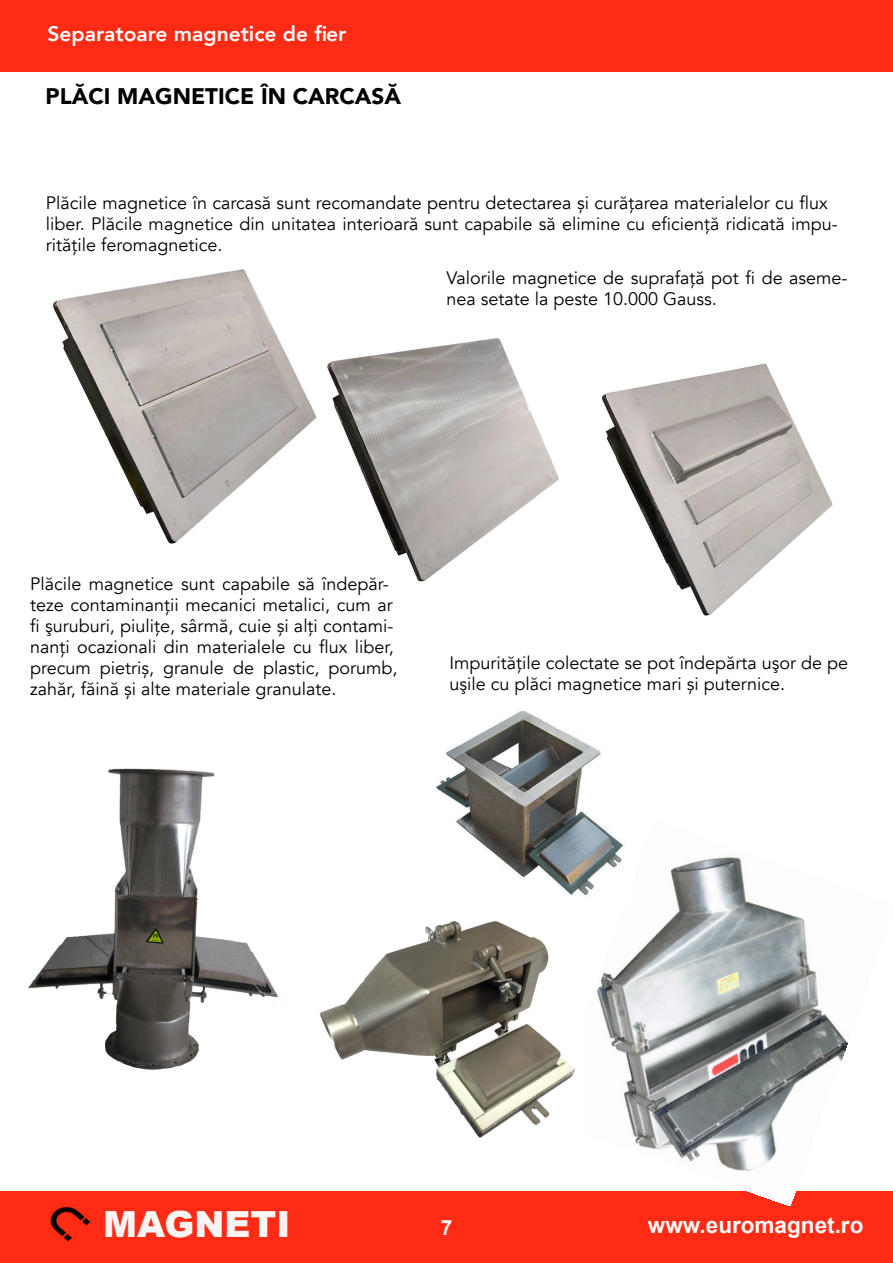
<style>
.page{position:relative;width:893px;height:1263px;background:#fff}
.page>*{position:absolute;margin:0;border:0;box-sizing:border-box;transform-origin:0 0}
.t1{font:900 36px "Arial";color:#fbf4f4}
.t2{font:900 22.5px "Avenir";color:#000}
.t3{font:700 22.5px "Arial";color:#fefafa}
.t4{font:800 21px "Avenir";color:#fff}
.t5{font:700 21px "Arial";color:#fbf8f8}
.t6{font:18px/21px "Avenir";color:#000}
</style>
<div class="page">
<div style="left:0;top:0;width:893px;height:72px;background:#ff2b14"></div>
<div style="left:0;top:1191px;width:893px;height:72px;background:#ff2b14"></div>
<img style="left:51px;top:1206px;width:40px;height:35px">
<img style="left:597px;top:857px;width:251px;height:349px">
<img style="left:53px;top:270px;width:264px;height:274px">
<img style="left:327px;top:338px;width:232px;height:243px">
<img style="left:435px;top:711px;width:198px;height:191px">
<img style="left:602px;top:363px;width:231px;height:253px">
<img style="left:28px;top:768px;width:250px;height:302px">
<img style="left:319px;top:921px;width:256px;height:217px">
<p class="t4" style="left:47px;top:20px;width:300px">Separatoare magnetice de fier</p>
<p class="t2" style="left:46px;top:82px;width:357px">PLĂCI MAGNETICE ÎN CARCASĂ</p>
<p class="t6" style="left:46px;top:192px;width:793px">Plăcile magnetice în carcasă sunt recomandate pentru detectarea și curățarea materialelor cu flux liber. Plăcile magnetice din unitatea interioară sunt capabile să elimine cu eficienţă ridicată impu&shy;ritățile feromagnetice.</p>
<p class="t6" style="left:446px;top:267px;width:403px">Valorile magnetice de suprafață pot fi de aseme&shy;nea setate la peste 10.000 Gauss.</p>
<p class="t6" style="left:30px;top:574px;width:369px">Plăcile magnetice sunt capabile să îndepăr&shy;teze contaminanții mecanici metalici, cum ar fi şuruburi, piuliţe, sârmă, cuie și alți contami&shy;nanți ocazionali din materialele cu flux liber, precum pietriș, granule de plastic, porumb, zahăr, făină și alte materiale granulate.</p>
<p class="t6" style="left:449px;top:653px;width:400px">Impurităţile colectate se pot îndepărta uşor de pe uşile cu plăci magnetice mari și puternice.</p>
<h1 class="t1" style="left:103px;top:1211px;width:189px">MAGNETI</h1>
<p class="t5" style="left:441px;top:1219px;width:13px">7</p>
<p class="t3" style="left:648px;top:1216px;width:217px">www.euromagnet.ro</p>
</div>
